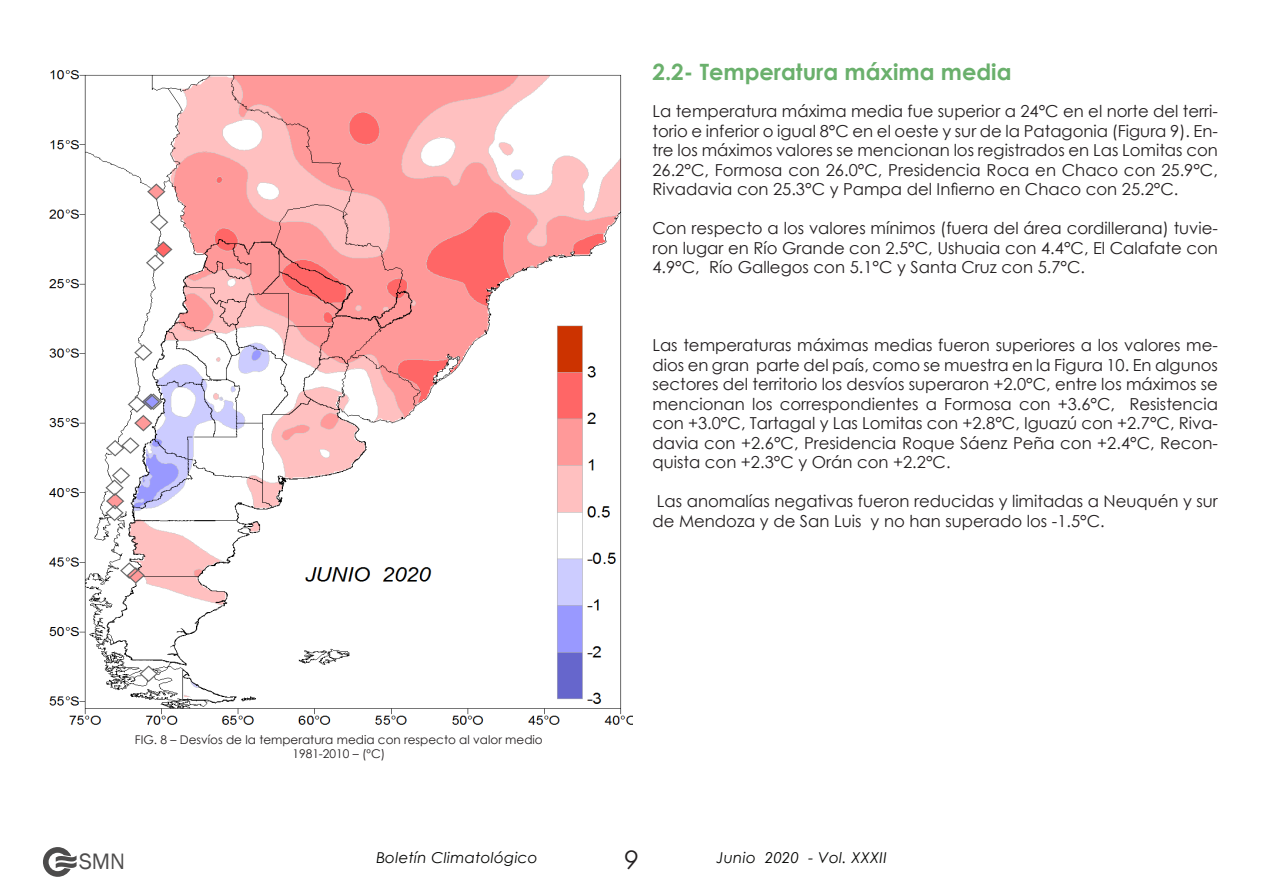
<style>
.page{position:relative;width:1263px;height:893px;background:#fff}
.page>*{position:absolute;margin:0;border:0;box-sizing:border-box;transform-origin:0 0}
.t1{font:italic 25.5px "Century Gothic";color:#231f20}
.t2{font:22.95px "Franklin Gothic";color:#4c4b4b}
.t3{font:700 22.5px "Century Gothic";color:#6ab06c}
.t4{font:16.5px/19.5px "Century Gothic";color:#231f20;text-align:justify}
.t5{font:italic 15px "Century Gothic";letter-spacing:.02em;color:#040503}
.t6{font:12px "Century Gothic";color:#231f20}
</style>
<div class="page">
<svg style="left:43px;top:847px;width:34px;height:30px"></svg>
<img style="left:50px;top:70px;width:582px;height:655px">
<p class="t3" style="left:652px;top:54px;width:361px">2.2- Temperatura máxima media</p>
<p class="t4" style="left:652px;top:101px;width:567px">La temperatura máxima media fue superior a 24°C en el norte del terri&shy;torio e inferior o igual 8°C en el oeste y sur de la Patagonia (Figura 9). En&shy;tre los máximos valores se mencionan los registrados en Las Lomitas con 26.2°C, Formosa con 26.0°C, Presidencia Roca en Chaco con 25.9°C, Rivadavia con 25.3°C y Pampa del Infierno en Chaco con 25.2°C.</p>
<p class="t4" style="left:652px;top:218px;width:567px">Con respecto a los valores mínimos (fuera del área cordillerana) tuvie&shy;ron lugar en Río Grande con 2.5°C, Ushuaia con 4.4°C, El Calafate con 4.9°C, Río Gallegos con 5.1°C y Santa Cruz con 5.7°C.</p>
<p class="t6" style="left:135px;top:731px;width:409px">FIG. 8 – Desvíos de la temperatura media con respecto al valor medio</p>
<p class="t6" style="left:292px;top:745px;width:94px">1981-2010 – (ºC)</p>
<p class="t4" style="left:652px;top:335px;width:567px">Las temperaturas máximas medias fueron superiores a los valores me&shy;dios en gran parte del país, como se muestra en la Figura 10. En algunos sectores del territorio los desvíos superaron +2.0°C, entre los máximos se mencionan los correspondientes a Formosa con +3.6°C, Resistencia con +3.0°C, Tartagal y Las Lomitas con +2.8°C, Iguazú con +2.7°C, Riva&shy;davia con +2.6°C, Presidencia Roque Sáenz Peña con +2.4°C, Recon&shy;quista con +2.3°C y Orán con +2.2°C.</p>
<p class="t4" style="left:652px;top:491px;width:567px">Las anomalías negativas fueron reducidas y limitadas a Neuquén y sur de Mendoza y de San Luis y no han superado los -1.5°C.</p>
<h1 class="t1" style="left:624px;top:842px;width:16px">9</h1>
<h2 class="t2" style="left:79px;top:848px;width:48px">SMN</h2>
<p class="t5" style="left:376px;top:847px;width:163px">Boletín Climatológico</p>
<p class="t5" style="left:716px;top:847px;width:172px">Junio 2020 - Vol. XXXII</p>
</div>
